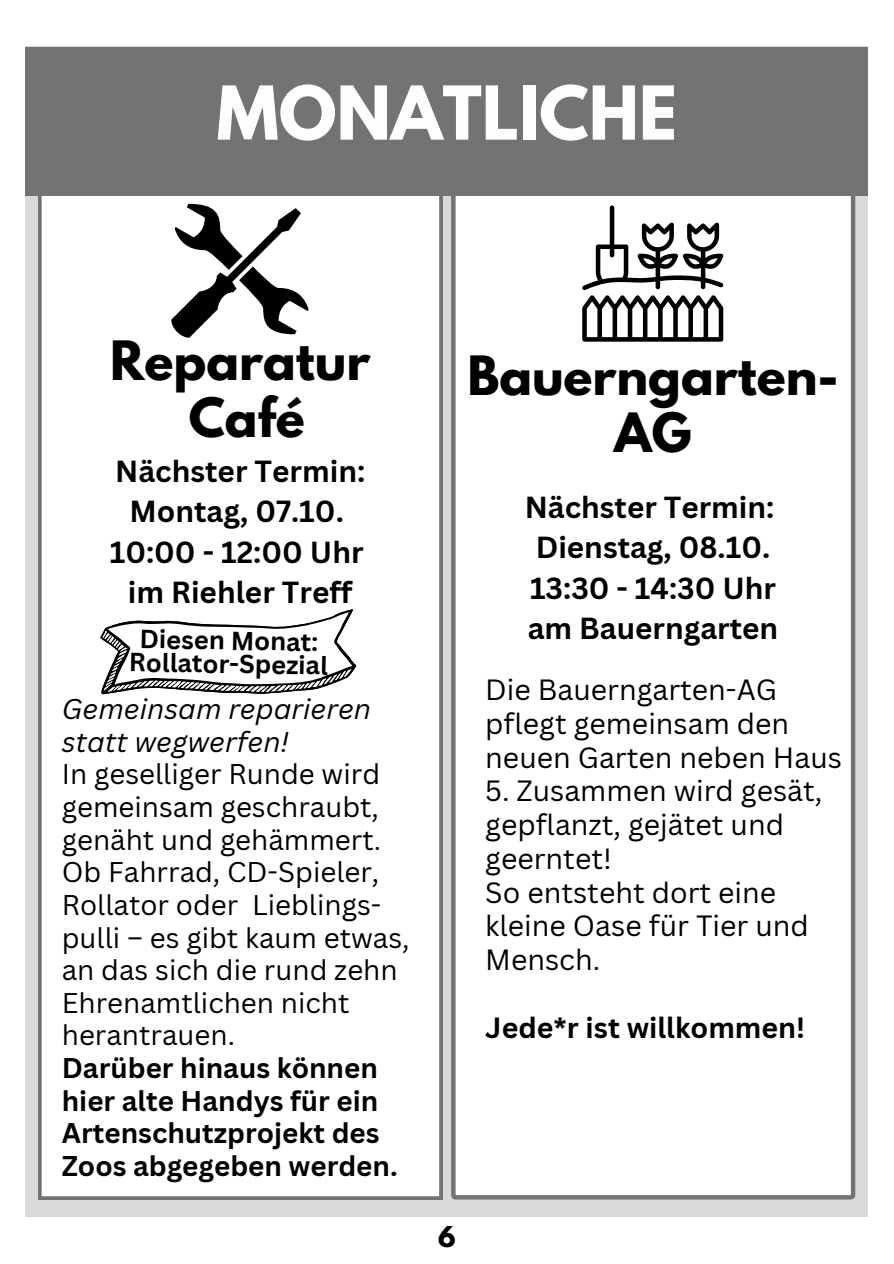
<style>
.page{position:relative;width:894px;height:1264px;background:#fff}
.page>*{position:absolute;margin:0;border:0;box-sizing:border-box;transform-origin:0 0}
.t1{font:700 65.7px "League Spartan";color:#fdfdfd}
.t2{font:700 48px/57.3px "League Spartan";color:#000;text-align:center}
.t3{font:700 29.7px/40.5px "Canva Sans";color:#000}
.t4{font:28.5px/33.8px "Canva Sans";color:#000}
.t5{font:700 28.5px "Canva Sans";color:#000}
.t6{font:27.75px/32.7px "Canva Sans";color:#000}
.t7{font:700 27.75px/32.7px "Canva Sans";color:#000}
.t8{font:italic 27.75px/32.7px "Canva Sans";color:#000}
.t9{font:700 25.5px/23.4px "Canva Sans";color:#000;text-align:center}
.t10{font:700 25.5px "League Spartan";color:#000}
</style>
<div class="page">
<div style="left:26px;top:47px;width:841px;height:1169px;background:#d9d9d9"></div>
<div style="left:38px;top:195px;width:404px;height:1004px;background:#fff"></div>
<div style="left:451px;top:195px;width:404px;height:1004px;background:#fff"></div>
<div style="left:26px;top:47px;width:841px;height:148px;background:#737373"></div>
<svg style="left:171px;top:204px;width:137px;height:134px;background:#adadad"></svg>
<svg style="left:581px;top:205px;width:142px;height:137px;background:#b0b0b0"></svg>
<svg style="left:98px;top:609px;width:259px;height:92px;background:#e0e0e0"></svg>
<p class="t1" style="left:216px;top:80px;width:462px">MONATLICHE</p>
<h3 class="t2" style="left:110px;top:338px;width:261px">Reparatur<br>Café</h3>
<p class="t3" style="left:110px;top:450px;width:257px;text-align:center">Nächster Termin:<br>Montag, 07.10.<br>10:00 - 12:00 Uhr im Riehler Treff</p>
<h3 class="t9" style="left:130px;top:626px;width:200px;rotate:1deg">Diesen Monat:<br>Rollator-Spezial</h3>
<p class="t8" style="left:62px;top:692px;width:311px">Gemeinsam reparieren statt wegwerfen!</p>
<h3 class="t6" style="left:62px;top:757px;width:349px">In geselliger Runde wird gemeinsam geschraubt, genäht und gehämmert.<br>Ob Fahrrad, CD-Spieler,<br>Rollator oder Lieblings&shy;pulli – es gibt kaum etwas, an das sich die rund zehn<br>Ehrenamtlichen nicht herantrauen.</h3>
<p class="t7" style="left:62px;top:1050px;width:337px">Darüber hinaus können hier alte Handys für ein<br>Artenschutzprojekt des<br>Zoos abgegeben werden.</p>
<p class="t2" style="left:467px;top:353px;width:373px">Bauerngarten-<br>AG</p>
<p class="t3" style="left:524px;top:486px;width:255px">Nächster Termin:<br>Dienstag, 08.10.<br>13:30 - 14:30 Uhr am Bauerngarten</p>
<p class="t4" style="left:485px;top:672px;width:358px">Die Bauerngarten-AG pflegt gemeinsam den neuen Garten neben Haus</p>
<p class="t4" style="left:485px;top:773px;width:338px">5. Zusammen wird gesät, gepflanzt, gejätet und geerntet!</p>
<h3 class="t4" style="left:485px;top:874px;width:325px">So entsteht dort eine kleine Oase für Tier und<br>Mensch.</h3>
<p class="t5" style="left:485px;top:1007px;width:321px">Jede*r ist willkommen!</p>
<h1 class="t10" style="left:438px;top:1223px;width:19px">6</h1>
</div>
